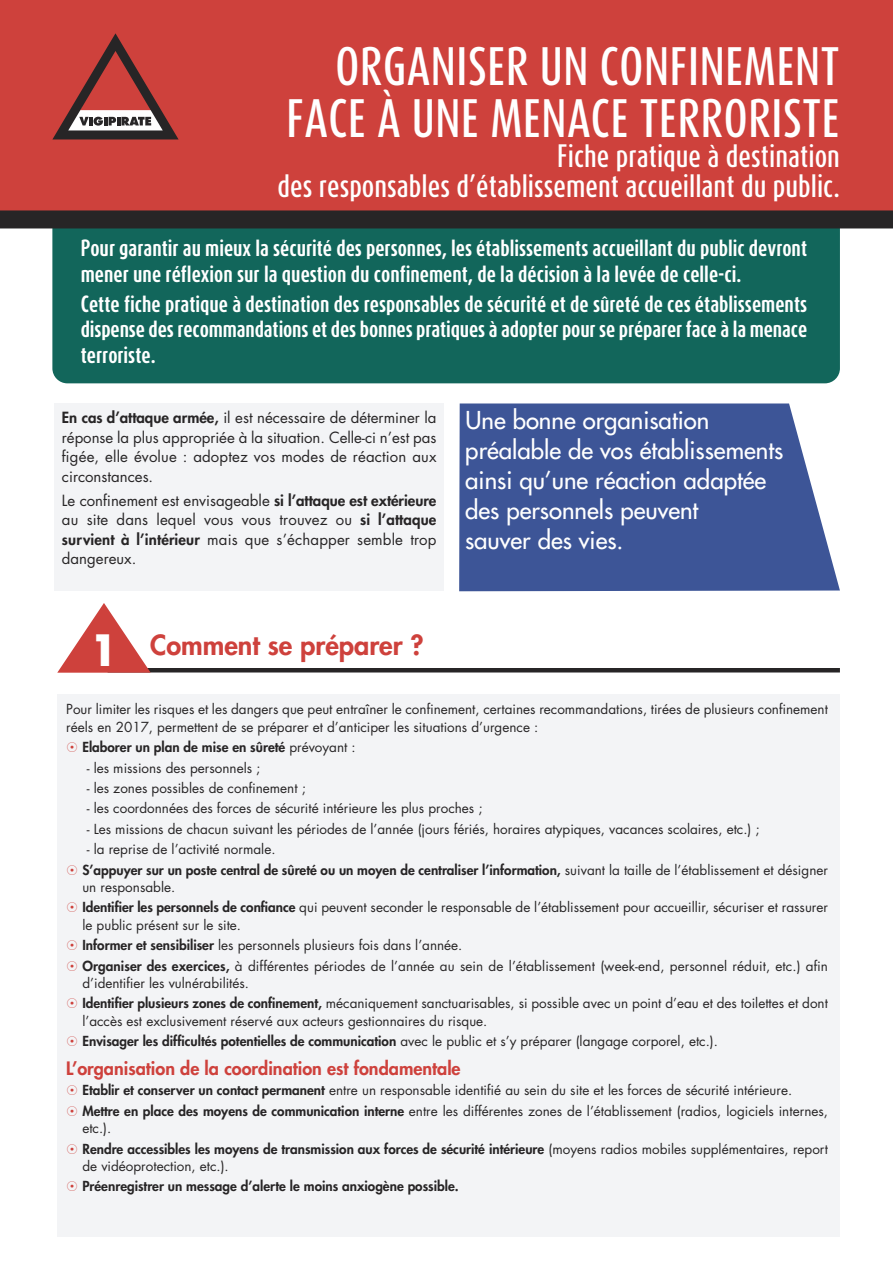
<style>
.page{position:relative;width:893px;height:1263px;background:#fff}
.page>*{position:absolute;margin:0;border:0;box-sizing:border-box;transform-origin:0 0}
.t1{font:500 45px/52.5px "Dax Compact";letter-spacing:.015em;color:#fff;text-align:right}
.t2{font:700 42px "Futura";color:#fff}
.t3{font:500 27px/30px "Dax Compact";color:#fff;text-align:right}
.t4{font:800 27px "Futura Std";color:#ce413c}
.t5{font:500 24px/30px "Futura Std";color:#fff}
.t6{font:700 19.5px/25.5px "Dax Compact";color:#fff}
.t7{font:800 18px "Futura Std";color:#ce413c}
.t8{font:15px/19.5px "Futura Std";letter-spacing:.01em;color:#272526;text-align:justify}
.t9{font:13.5px/20.4px "Futura Std";color:#272526}
.t10{font:800 13.5px/20.4px "Futura Std";color:#272526}
.s1{font-weight:800}
.s2{font-weight:400}
</style>
<div class="page">
<div style="left:52px;top:196px;width:788px;height:187px;background:#12665b;border-radius:15px"></div>
<hr style="left:108px;top:668px;width:732px;height:4px;background:#272526">
<svg style="left:0;top:0;width:893px;height:228px;background:#c03e3a"></svg>
<svg style="left:52px;top:33px;width:127px;height:106px;background:#a94b48"></svg>
<svg style="left:57px;top:603px;width:94px;height:70px"></svg>
<div style="left:57px;top:694px;width:783px;height:542px;background:#f3f4f6"></div>
<div style="left:54px;top:403px;width:390px;height:188px;background:#f3f4f6"></div>
<svg style="left:459px;top:403px;width:381px;height:188px;background:#4a619e"></svg>
<h1 class="t1" style="left:286px;top:39px;width:555px">ORGANISER UN CONFINEMENT<br>FACE À UNE MENACE TERRORISTE</h1>
<h3 class="t3" style="left:278px;top:140px;width:564px">Fiche pratique à destination<br>des responsables d’établissement accueillant du public.</h3>
<h3 class="t6" style="left:81px;top:235px;width:728px">Pour garantir au mieux la sécurité des personnes, les établissements accueillant du public devront mener une réflexion sur la question du confinement, de la décision à la levée de celle-ci.</h3>
<h3 class="t6" style="left:81px;top:290px;width:728px;text-align:justify">Cette fiche pratique à destination des responsables de sécurité et de sûreté de ces établissements dispense des recommandations et des bonnes pratiques à adopter pour se préparer face à la menace terroriste.</h3>
<p class="t8" style="left:62px;top:409px;width:376px"><span class="s1">En cas d’attaque armée,</span> il est nécessaire de déterminer la réponse la plus appropriée à la situation. Celle-ci n’est pas figée, elle évolue : adoptez vos modes de réaction aux circonstances.</p>
<p class="t8" style="left:62px;top:492px;width:376px">Le confinement est envisageable <span class="s1">si l’attaque est extérieure </span>au site dans lequel vous vous trouvez ou <span class="s1">si l’attaque survient à l’intérieur</span> mais que s’échapper semble trop dangereux.</p>
<h3 class="t5" style="left:465px;top:407px;width:320px">Une bonne organisation préalable de vos établissements ainsi qu’une réaction adaptée des personnels peuvent<br>sauver des vies.</h3>
<h3 class="t4" style="left:150px;top:632px;width:275px">Comment se préparer ?</h3>
<h2 class="t2" style="left:90px;top:620px;width:30px">1</h2>
<p class="t9" style="left:66px;top:702px;width:763px;line-height:17.2px">Pour limiter les risques et les dangers que peut entraîner le confinement, certaines recommandations, tirées de plusieurs confinement réels en 2017, permettent de se préparer et d’anticiper les situations d’urgence :</p>
<p class="t10" style="left:82px;top:738px;width:275px">Elaborer un plan de mise en sûreté <span class="s2">prévoyant :</span></p>
<p class="t9" style="left:87px;top:758px;width:175px">- les missions des personnels ;</p>
<p class="t9" style="left:87px;top:779px;width:221px">- les zones possibles de confinement ;</p>
<p class="t9" style="left:87px;top:799px;width:397px">- les coordonnées des forces de sécurité intérieure les plus proches ;</p>
<p class="t9" style="left:87px;top:820px;width:674px">- Les missions de chacun suivant les périodes de l’année (jours fériés, horaires atypiques, vacances scolaires, etc.) ;</p>
<p class="t9" style="left:82px;top:840px;width:747px;text-indent:4px">- la reprise de l’activité normale.<br><span class="s1">S’appuyer sur un poste central de sûreté ou un moyen de centraliser l’information,</span> suivant la taille de l’établissement et désigner</p>
<p class="t9" style="left:82px;top:878px;width:747px">un responsable.<br><span class="s1">Identifier les personnels de confiance</span> qui peuvent seconder le responsable de l’établissement pour accueillir, sécuriser et rassurer</p>
<p class="t9" style="left:82px;top:916px;width:747px">le public présent sur le site.<br><span class="s1">Informer et sensibiliser</span> les personnels plusieurs fois dans l’année.<br><span class="s1">Organiser des exercices,</span> à différentes périodes de l’année au sein de l’établissement (week-end, personnel réduit, etc.) afin</p>
<p class="t9" style="left:82px;top:974px;width:747px">d’identifier les vulnérabilités.<br><span class="s1">Identifier plusieurs zones de confinement,</span> mécaniquement sanctuarisables, si possible avec un point d’eau et des toilettes et dont</p>
<p class="t9" style="left:82px;top:1011px;width:637px">l’accès est exclusivement réservé aux acteurs gestionnaires du risque.<br><span class="s1">Envisager les difficultés potentielles de communication</span> avec le public et s’y préparer (langage corporel, etc.).</p>
<h3 class="t7" style="left:66px;top:1060px;width:396px">L’organisation de la coordination est fondamentale</h3>
<p class="t9" style="left:82px;top:1081px;width:747px"><span class="s1">Etablir et conserver un contact permanent</span> entre un responsable identifié au sein du site et les forces de sécurité intérieure.<br><span class="s1">Mettre en place des moyens de communication interne</span> entre les différentes zones de l’établissement (radios, logiciels internes,</p>
<p class="t10" style="left:82px;top:1119px;width:747px"><span class="s2">etc.).<br></span>Rendre accessibles les moyens de transmission aux forces de sécurité intérieure <span class="s2">(moyens radios mobiles supplémentaires, report</span></p>
<p class="t9" style="left:82px;top:1157px;width:148px">de vidéoprotection, etc.).</p>
<p class="t10" style="left:82px;top:1177px;width:378px">Préenregistrer un message d’alerte le moins anxiogène possible.</p>
</div>
